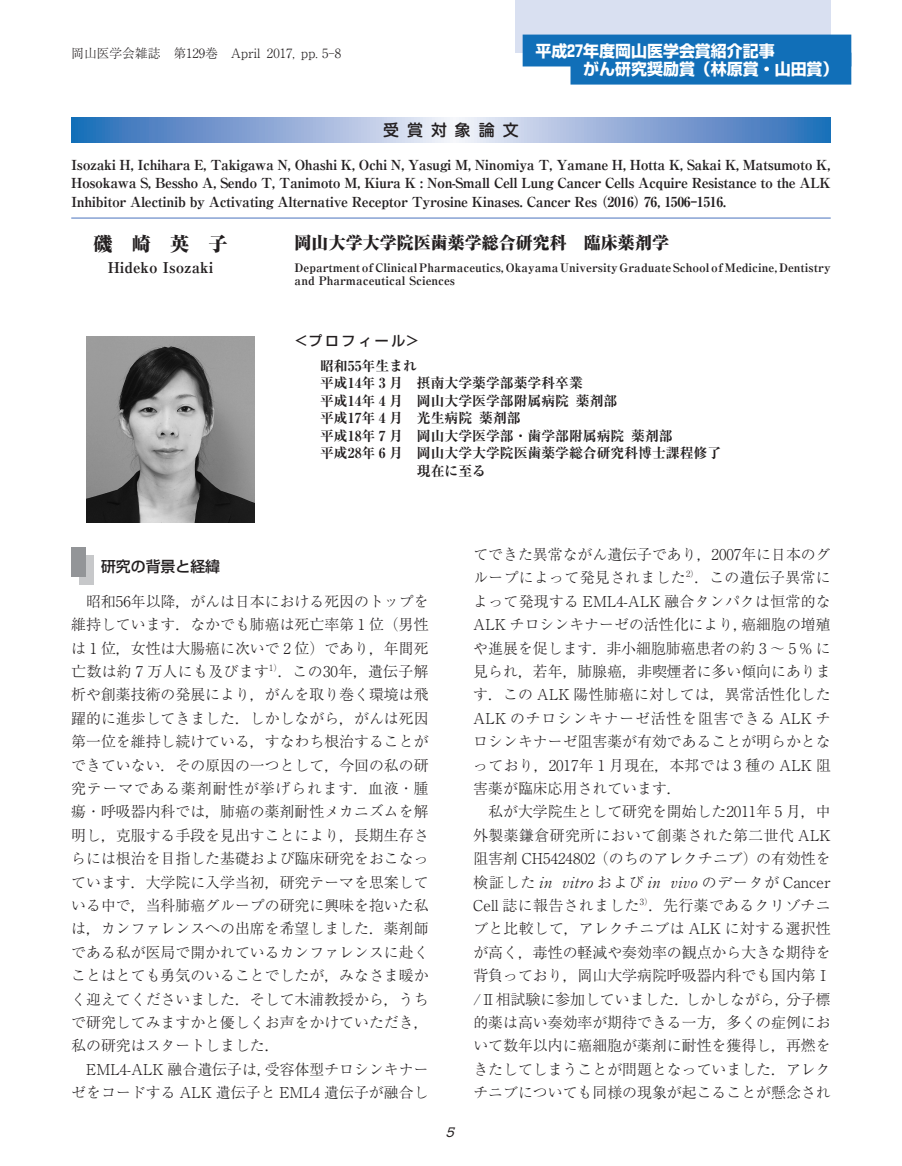
<style>
.page{position:relative;width:902px;height:1166px;background:#fff}
.page>*{position:absolute;margin:0;border:0;box-sizing:border-box;transform-origin:0 0}
.t1{font:800 expanded 19.2px "Ryumin Pr 6 N";color:#231f20}
.t2{font:800 expanded 16.95px "Ryumin Pr 6 N";color:#231f20}
.t3{font:700 15.9px/18px "Shin Go Pr 5";color:#fff;text-align:right}
.t4{font:500 15.9px "Shin M Go Pr 6 N";color:#231f20}
.t5{font:300 14.85px/23.4px "Ryumin Pr 6 N";color:#231f20}
.t6{font:700 expanded 14.85px "Ryumin Pr 6 N";color:#231f20}
.t7{font:500 14.85px "Shin Go Pr 6 N";color:#231f20}
.t8{font:700 expanded 13.8px/17.5px "Ryumin Pr 6 N";color:#231f20}
.t9{font:500 13.8px "Shin Go Pr 6 N";letter-spacing:.2em;color:#231f20}
.t10{font:300 12.75px "Ryumin Pr 6 N";color:#231f20}
.t11{font:italic 12.75px "MO Suuji HA G Gn";color:#231f20}
.t12{font:700 expanded 11.7px/12.8px "Ryumin Pr 6 N";color:#231f20}
.s1{font-weight:500}
</style>
<div class="page">
<div style="left:79px;top:555px;width:15px;height:30px;background:#c7c8ca"></div>
<div style="left:71px;top:546px;width:15px;height:30px;background:#939598"></div>
<div style="left:514px;top:0;width:316px;height:53px;background:#d9e0f1"></div>
<div style="left:522px;top:35px;width:329px;height:31px;background:#116fb8"></div>
<div style="left:570px;top:53px;width:281px;height:32px;background:#116fb8"></div>
<img style="left:86px;top:336px;width:168px;height:186px">
<svg style="left:71px;top:117px;width:759px;height:25px;background:#8aa9d6"></svg>
<hr style="left:71px;top:217px;width:759px;height:2px;background:#8ea7d6">
<p class="t10" style="left:71px;top:43px;width:271px">岡山医学会雑誌　第129巻　April 2017, pp. 5-8</p>
<p class="t3" style="left:535px;top:40px;width:304px">平成27年度岡山医学会賞紹介記事　　　　がん研究奨励賞（林原賞・山田賞）</p>
<p class="t4" style="left:383px;top:117px;width:137px">受 賞 対 象 論 文</p>
<p class="t8" style="left:71px;top:155px;width:760px;line-height:18.6px;text-align:justify">Isozaki H, Ichihara E, Takigawa N, Ohashi K, Ochi N, Yasugi M, Ninomiya T, Yamane H, Hotta K, Sakai K, Matsumoto K, Hosokawa S, Bessho A, Sendo T, Tanimoto M, Kiura K : Non-Small Cell Lung Cancer Cells Acquire Resistance to the ALK Inhibitor Alectinib by Activating Alternative Receptor Tyrosine Kinases. Cancer Res （2016） 76, 1506-1516.</p>
<p class="t1" style="left:94px;top:228px;width:135px">磯　崎　英　子</p>
<p class="t6" style="left:108px;top:256px;width:107px">Hideko Isozaki</p>
<p class="t2" style="left:294px;top:229px;width:376px">岡山大学大学院医歯薬学総合研究科　臨床薬剤学</p>
<p class="t12" style="left:294px;top:261px;width:537px">Department of Clinical Pharmaceutics, Okayama University Graduate School of Medicine, Dentistry and Pharmaceutical Sciences</p>
<p class="t9" style="left:294px;top:329px;width:126px">＜プロフィール＞</p>
<p class="t8" style="left:320px;top:356px;width:402px">昭和55年生まれ<br>平成14年 3 月　摂南大学薬学部薬学科卒業<br>平成14年 4 月　岡山大学医学部附属病院 薬剤部<br>平成17年 4 月　光生病院 薬剤部<br>平成18年 7 月　岡山大学医学部・歯学部附属病院 薬剤部<br>平成28年 6 月　岡山大学大学院医歯薬学総合研究科博士課程修了</p>
<p class="t7" style="left:101px;top:553px;width:121px">研究の背景と経緯</p>
<p class="t5" style="left:71px;top:588px;width:359px">　昭和56年以降<span class="s1">，</span>がんは日本における死因のトップを維持しています<span class="s1">．</span>なかでも肺癌は死亡率第 1 位（男性は 1 位<span class="s1">，</span>女性は大腸癌に次いで 2 位）であり<span class="s1">，</span>年間死亡数は約 7 万人にも及びます<sup>1）</sup><span class="s1">．</span>この30年<span class="s1">，</span>遺伝子解析や創薬技術の発展により<span class="s1">，</span>がんを取り巻く環境は飛躍的に進歩してきました<span class="s1">．</span>しかしながら<span class="s1">，</span>がんは死因第一位を維持し続けている<span class="s1">，</span>すなわち根治することができていない<span class="s1">．</span>その原因の一つとして<span class="s1">，</span>今回の私の研究テーマである薬剤耐性が挙げられます<span class="s1">．</span>血液・腫瘍・呼吸器内科では<span class="s1">，</span>肺癌の薬剤耐性メカニズムを解明し<span class="s1">，</span>克服する手段を見出すことにより<span class="s1">，</span>長期生存さらには根治を目指した基礎および臨床研究をおこなっています<span class="s1">．</span>大学院に入学当初<span class="s1">，</span>研究テーマを思案している中で<span class="s1">，</span>当科肺癌グループの研究に興味を抱いた私は<span class="s1">，</span>カンファレンスへの出席を希望しました<span class="s1">．</span>薬剤師である私が医局で開かれているカンファレンスに赴くことはとても勇気のいることでしたが<span class="s1">，</span>みなさま暖かく迎えてくださいました<span class="s1">．</span>そして木浦教授から<span class="s1">，</span>うちで研究してみますかと優しくお声をかけていただき<span class="s1">，</span>私の研究はスタートしました<span class="s1">．<br></span>　EML4-ALK 融合遺伝子は<span class="s1">，</span>受容体型チロシンキナーゼをコードする ALK 遺伝子と EML4 遺伝子が融合し</p>
<p class="t11" style="left:445px;top:1126px;width:13px">5</p>
<p class="t5" style="left:473px;top:541px;width:359px">てできた異常ながん遺伝子であり<span class="s1">，</span>2007年に日本のグループによって発見されました<sup>2）</sup><span class="s1">．</span>この遺伝子異常によって発現する EML4-ALK 融合タンパクは恒常的な<br>ALK チロシンキナーゼの活性化により<span class="s1">，</span>癌細胞の増殖や進展を促します<span class="s1">．</span>非小細胞肺癌患者の約 3 ～ 5 % に見られ<span class="s1">，</span>若年<span class="s1">，</span>肺腺癌<span class="s1">，</span>非喫煙者に多い傾向にあります<span class="s1">．</span>この ALK 陽性肺癌に対しては<span class="s1">，</span>異常活性化した<br>ALK のチロシンキナーゼ活性を阻害できる ALK チロシンキナーゼ阻害薬が有効であることが明らかとなっており<span class="s1">，</span>2017年 1 月現在<span class="s1">，</span>本邦では 3 種の ALK 阻害薬が臨床応用されています<span class="s1">．<br></span>　私が大学院生として研究を開始した2011年 5 月<span class="s1">，</span>中外製薬鎌倉研究所において創薬された第二世代 ALK阻害剤 CH5424802（のちのアレクチニブ）の有効性を検証した in vitro および in vivo のデータが Cancer<br>Cell 誌に報告されました<sup>3）</sup><span class="s1">．</span>先行薬であるクリゾチニブと比較して<span class="s1">，</span>アレクチニブは ALK に対する選択性が高く<span class="s1">，</span>毒性の軽減や奏効率の観点から大きな期待を背負っており<span class="s1">，</span>岡山大学病院呼吸器内科でも国内第Ⅰ /Ⅱ相試験に参加していました<span class="s1">．</span>しかしながら<span class="s1">，</span>分子標的薬は高い奏効率が期待できる一方<span class="s1">，</span>多くの症例において数年以内に癌細胞が薬剤に耐性を獲得し<span class="s1">，</span>再燃をきたしてしまうことが問題となっていました<span class="s1">．</span>アレクチニブについても同様の現象が起こることが懸念され</p>
</div>
